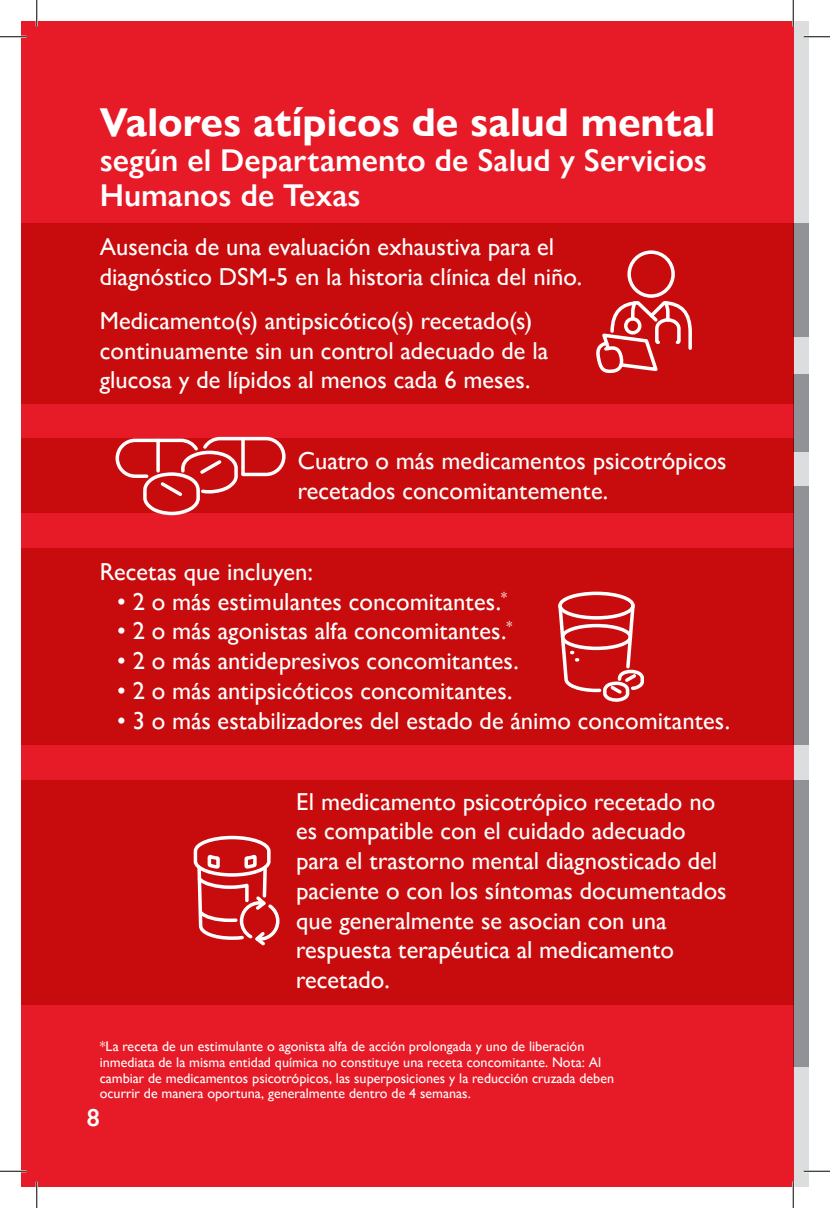
<style>
.page{position:relative;width:830px;height:1208px;background:#fff}
.page>*{position:absolute;margin:0;border:0;box-sizing:border-box;transform-origin:0 0}
.t1{font:700 40.25px "Gill Sans Nova";color:#fff}
.t2{font:600 31.5px/35px "Gill Sans Nova";color:#fff}
.t3{font:500 24.5px/29.8px "Gill Sans Nova";color:#fff}
.t4{font:600 24.5px "Gill Sans Nova";color:#fff}
.t5{font:500 14px/15.8px "Gill Sans Nova";color:#fff}
</style>
<div class="page">
<div style="left:793px;top:21px;width:15px;height:1165px;background:#dcdddf"></div>
<div style="left:21px;top:21px;width:772px;height:1165px;background:#e71a27"></div>
<div style="left:21px;top:223px;width:772px;height:180px;background:#c80b0c"></div>
<div style="left:793px;top:223px;width:15px;height:114px;background:#909297"></div>
<div style="left:793px;top:374px;width:15px;height:77px;background:#909297"></div>
<div style="left:21px;top:439px;width:772px;height:74px;background:#c80b0c"></div>
<div style="left:21px;top:548px;width:772px;height:197px;background:#c80b0c"></div>
<div style="left:793px;top:486px;width:15px;height:259px;background:#909297"></div>
<div style="left:793px;top:780px;width:15px;height:287px;background:#909297"></div>
<div style="left:21px;top:780px;width:772px;height:224px;background:#c80b0c"></div>
<div style="left:627px;top:250px;width:47px;height:48px;border:4px solid #fff;border-radius:50%"></div>
<svg style="left:596px;top:301px;width:96px;height:72px"></svg>
<svg style="left:114px;top:436px;width:173px;height:80px"></svg>
<div style="left:558px;top:591px;width:76px;height:28px;border:4px solid #fff;border-radius:50%"></div>
<svg style="left:558px;top:602px;width:86px;height:100px"></svg>
<svg style="left:193px;top:835px;width:87px;height:111px"></svg>
<hr style="left:0;top:36px;width:26px;height:2px;background:#fff">
<hr style="left:803px;top:36px;width:27px;height:2px;background:#fff">
<hr style="left:0;top:1170px;width:26px;height:2px;background:#fff">
<hr style="left:803px;top:1170px;width:27px;height:2px;background:#fff">
<hr style="left:36px;top:0;width:2px;height:26px;background:#fff">
<hr style="left:36px;top:1181px;width:2px;height:27px;background:#fff">
<hr style="left:792px;top:0;width:2px;height:26px;background:#fff">
<hr style="left:792px;top:1181px;width:2px;height:27px;background:#fff">
<svg style="left:0;top:36px;width:26px;height:1px"></svg>
<svg style="left:803px;top:36px;width:27px;height:1px"></svg>
<svg style="left:0;top:1170px;width:26px;height:1px"></svg>
<svg style="left:803px;top:1170px;width:27px;height:1px"></svg>
<svg style="left:36px;top:0;width:1px;height:26px"></svg>
<svg style="left:36px;top:1181px;width:1px;height:27px"></svg>
<svg style="left:792px;top:0;width:1px;height:26px"></svg>
<svg style="left:792px;top:1181px;width:1px;height:27px"></svg>
<h1 class="t1" style="left:100px;top:97px;width:616px">Valores atípicos de salud mental</h1>
<p class="t2" style="left:100px;top:142px;width:608px">según el Departamento de Salud y Servicios<br>Humanos de Texas</p>
<p class="t3" style="left:100px;top:231px;width:484px">Ausencia de una evaluación exhaustiva para el diagnóstico DSM-5 en la historia clínica del niño.</p>
<p class="t3" style="left:100px;top:305px;width:450px">Medicamento(s) antipsicótico(s) recetado(s) continuamente sin un control adecuado de la glucosa y de lípidos al menos cada 6 meses.</p>
<p class="t3" style="left:298px;top:446px;width:430px">Cuatro o más medicamentos psicotrópicos recetados concomitantemente.</p>
<p class="t3" style="left:100px;top:556px;width:215px">Recetas que incluyen:</p>
<p class="t3" style="left:117px;top:586px;width:391px">• 2 o más estimulantes concomitantes.<sup>*</sup></p>
<p class="t3" style="left:117px;top:616px;width:396px">• 2 o más agonistas alfa concomitantes.<sup>*</sup></p>
<p class="t3" style="left:117px;top:645px;width:403px">• 2 o más antidepresivos concomitantes.</p>
<p class="t3" style="left:117px;top:675px;width:396px">• 2 o más antipsicóticos concomitantes.</p>
<p class="t3" style="left:117px;top:705px;width:614px">• 3 o más estabilizadores del estado de ánimo concomitantes.</p>
<p class="t3" style="left:296px;top:786px;width:432px">El medicamento psicotrópico recetado no es compatible con el cuidado adecuado para el trastorno mental diagnosticado del paciente o con los síntomas documentados que generalmente se asocian con una respuesta terapéutica al medicamento recetado.</p>
<p class="t5" style="left:100px;top:1038px;width:516px">*La receta de un estimulante o agonista alfa de acción prolongada y uno de liberación inmediata de la misma entidad química no constituye una receta concomitante. Nota: Al cambiar de medicamentos psicotrópicos, las superposiciones y la reducción cruzada deben ocurrir de manera oportuna, generalmente dentro de 4 semanas.</p>
<p class="t4" style="left:87px;top:1102px;width:14px">8</p>
</div>
